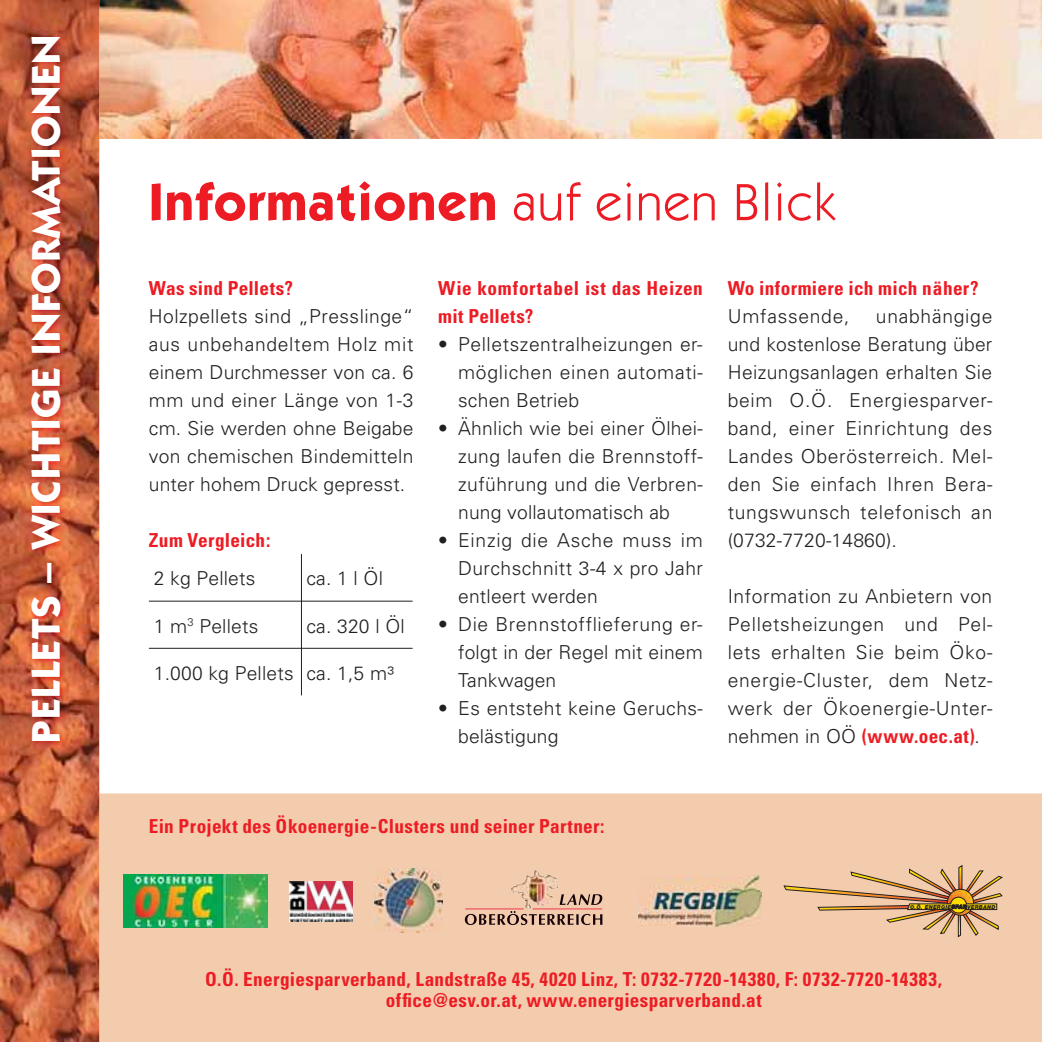
<style>
.page{position:relative;width:1042px;height:1042px;background:#fff}
.page>*{position:absolute;margin:0;border:0;box-sizing:border-box;transform-origin:0 0}
.t1{font:700 52.5px "Itc Kabel";letter-spacing:.025em;color:#ed1c24}
.t2{font:700 40.25px "Itc Kabel";letter-spacing:.025em;color:#fff}
.t3{font:300 19.25px/28px "Univers";letter-spacing:.025em;color:#231f20;text-align:justify}
.t4{font:700 condensed 19.25px/28px "Univers";letter-spacing:.02em;color:#ed1c24}
.t5{font:italic 900 5.42px "Helvetica Neue";letter-spacing:.03em;color:#231f20}
.s1{font-weight:400}
.s2{font-weight:700;font-stretch:condensed;color:#ed1c24}
.s3{color:#fff}
</style>
<div class="page">
<div style="left:99px;top:793px;width:943px;height:249px;background:#f3ccae"></div>
<img style="left:100px;top:0;width:942px;height:139px">
<img style="left:99px;top:0;width:1px;height:139px">
<img style="left:0;top:0;width:99px;height:1042px">
<img style="left:27px;top:32px;width:41px;height:716px">
<svg style="left:784px;top:865px;width:218px;height:71px;background:#dcb48a"></svg>
<svg style="left:465px;top:911px;width:137px;height:14px;background:#ad8c7a"></svg>
<svg style="left:559px;top:894px;width:44px;height:11px"></svg>
<hr style="left:532px;top:908px;width:70px;height:1px;background:#e61e26">
<hr style="left:465px;top:908px;width:59px;height:1px;background:#e61e26">
<img style="left:374px;top:869px;width:68px;height:64px">
<hr style="left:301px;top:554px;width:1px;height:47px;background:#231f20">
<hr style="left:149px;top:601px;width:153px;height:1px;background:#231f20">
<hr style="left:301px;top:601px;width:1px;height:47px;background:#231f20">
<hr style="left:302px;top:601px;width:111px;height:1px;background:#231f20">
<hr style="left:149px;top:648px;width:153px;height:1px;background:#231f20">
<hr style="left:301px;top:649px;width:1px;height:46px;background:#231f20">
<hr style="left:302px;top:648px;width:111px;height:1px;background:#231f20">
<img style="left:123px;top:875px;width:144px;height:52px">
<img style="left:289px;top:881px;width:63px;height:40px">
<img style="left:638px;top:876px;width:124px;height:50px">
<h2 class="t2" style="left:31px;top:743px;width:710px;rotate:-90deg">PELLETS – WICHTIGE INFORMATIONEN</h2>
<h1 class="t1" style="left:149px;top:183px;width:687px">Informationen <span class="s1">auf einen Blick</span></h1>
<p class="t4" style="left:149px;top:276px;width:146px">Was sind Pellets?</p>
<p class="t3" style="left:149px;top:304px;width:266px">Holzpellets sind „Presslinge“ aus unbehandeltem Holz mit einem Durchmesser von ca. 6 mm und einer Länge von 1-3 cm. Sie werden ohne Beigabe von chemischen Bindemitteln unter hohem Druck gepresst.</p>
<p class="t4" style="left:149px;top:528px;width:123px">Zum Vergleich:</p>
<p class="t3" style="left:154px;top:566px;width:103px">2 kg Pellets</p>
<p class="t3" style="left:306px;top:566px;width:78px">ca. 1 l Öl</p>
<p class="t3" style="left:154px;top:613px;width:106px">1 m<sup>3</sup> Pellets</p>
<p class="t3" style="left:306px;top:613px;width:100px">ca. 320 l Öl</p>
<p class="t3" style="left:154px;top:661px;width:241px">1.000 kg Pellets ca. 1,5 m³</p>
<p class="t4" style="left:438px;top:276px;width:266px">Wie komfortabel ist das Heizen mit Pellets?</p>
<p class="t3" style="left:458px;top:332px;width:246px;text-indent:-20px">• Pelletszentralheizungen er&shy;möglichen einen automati&shy;schen Betrieb</p>
<p class="t3" style="left:458px;top:416px;width:246px;text-indent:-20px">• Ähnlich wie bei einer Ölhei&shy;zung laufen die Brennstoff&shy;zuführung und die Verbren&shy;nung vollautomatisch ab</p>
<p class="t3" style="left:458px;top:528px;width:246px;text-indent:-20px">• Einzig die Asche muss im Durchschnitt 3-4 x pro Jahr entleert werden</p>
<p class="t3" style="left:458px;top:612px;width:246px;text-indent:-20px">• Die Brennstofflieferung er&shy;folgt in der Regel mit einem Tankwagen</p>
<p class="t3" style="left:458px;top:696px;width:246px;text-indent:-20px">• Es entsteht keine Geruchs&shy;belästigung</p>
<p class="t4" style="left:728px;top:276px;width:252px">Wo informiere ich mich näher?</p>
<p class="t3" style="left:728px;top:304px;width:123px">Umfassende,</p>
<p class="t3" style="left:728px;top:304px;width:266px;text-indent:148px">unabhängige und kostenlose Beratung über Heizungsanlagen erhalten Sie beim O.Ö. Energiesparver&shy;band, einer Einrichtung des Landes Oberösterreich. Mel&shy;den Sie einfach Ihren Bera&shy;tungswunsch telefonisch an (0732-7720-14860).</p>
<p class="t3" style="left:728px;top:584px;width:266px">Information zu Anbietern von Pelletsheizungen und Pel&shy;lets erhalten Sie beim Öko&shy;energie-Cluster, dem Netz&shy;werk der Ökoenergie-Unter&shy;nehmen in OÖ <span class="s2">(www.oec.at)</span>.</p>
<p class="t4" style="left:149px;top:813px;width:457px">Ein Projekt des Ökoenergie-Clusters und seiner Partner:</p>
<p class="t5" style="left:910px;top:905px;width:87px">O.Ö. ENERGIE<span class="s3">SPAR</span>VERBAND</p>
<p class="t4" style="left:205px;top:971px;width:738px;line-height:21px;text-align:center">O.Ö. Energiesparverband, Landstraße 45, 4020 Linz, T: 0732-7720-14380, F: 0732-7720-14383, office@esv.or.at, www.energiesparverband.at</p>
</div>
